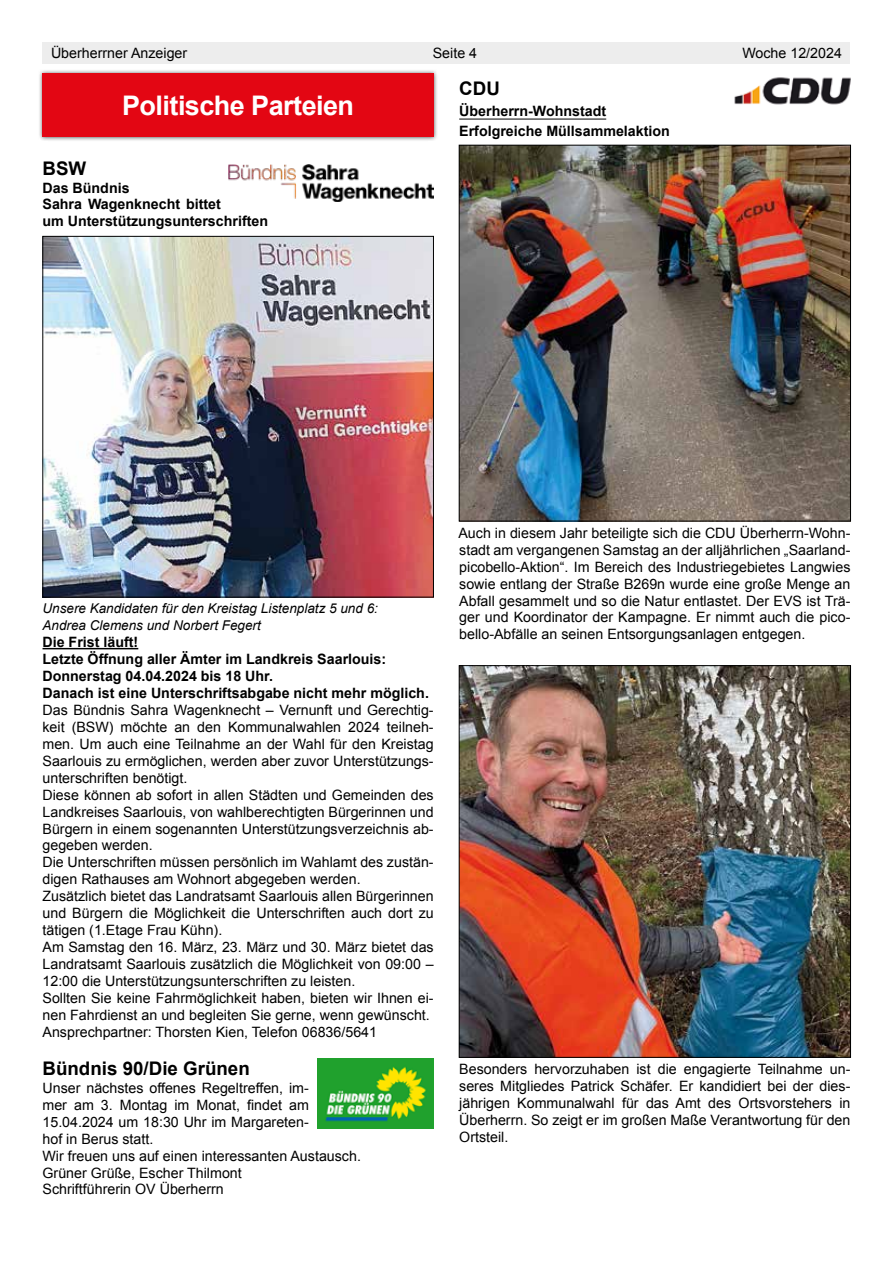
<style>
.page{position:relative;width:893px;height:1263px;background:#fff}
.page>*{position:absolute;margin:0;border:0;box-sizing:border-box;transform-origin:0 0}
.t1{font:700 27px "Arial";letter-spacing:-.02em;color:#fff}
.t2{font:700 18.75px "Arial";color:#000}
.t3{font:14.25px/17px "Arial";color:#000}
.t4{font:700 14.25px/17px "Arial";color:#000}
.t5{font:italic 13.5px/17px "Arial";color:#000}
</style>
<div class="page">
<div style="left:43px;top:43px;width:807px;height:21px;background:#ededed"></div>
<hr style="left:43px;top:648px;width:95px;height:1px;background:#000">
<div style="left:38px;top:69px;width:401px;height:73px;background:#000;opacity:.7"></div>
<div style="left:43px;top:73px;width:391px;height:64px;background:#e30613"></div>
<img style="left:228px;top:165px;width:206px;height:37px">
<img style="left:45px;top:238px;width:387px;height:357px">
<div style="left:43px;top:236px;width:391px;height:361px;border:1px solid #000"></div>
<img style="left:317px;top:1058px;width:117px;height:70px">
<hr style="left:459px;top:119px;width:147px;height:1px;background:#000">
<img style="left:734px;top:77px;width:116px;height:28px">
<img style="left:461px;top:147px;width:388px;height:372px">
<div style="left:459px;top:145px;width:392px;height:376px;border:1px solid #000"></div>
<img style="left:461px;top:667px;width:388px;height:388px">
<div style="left:459px;top:665px;width:392px;height:392px;border:1px solid #000"></div>
<p class="t3" style="left:51px;top:45px;width:138px">Überherrner Anzeiger</p>
<p class="t3" style="left:433px;top:45px;width:46px">Seite 4</p>
<p class="t3" style="left:742px;top:45px;width:101px">Woche 12/2024</p>
<h1 class="t1" style="left:122px;top:88px;width:233px">Politische Parteien</h1>
<h2 class="t2" style="left:459px;top:76px;width:42px">CDU</h2>
<p class="t4" style="left:459px;top:102px;width:212px;line-height:20px">Überherrn-Wohnstadt<br>Erfolgreiche Müllsammelaktion</p>
<h2 class="t2" style="left:43px;top:156px;width:45px">BSW</h2>
<p class="t4" style="left:43px;top:180px;width:227px">Das Bündnis<br>Sahra Wagenknecht bittet<br>um Unterstützungsunterschriften</p>
<p class="t5" style="left:43px;top:600px;width:337px">Unsere Kandidaten für den Kreistag Listenplatz 5 und 6:<br>Andrea Clemens und Norbert Fegert</p>
<p class="t4" style="left:43px;top:634px;width:388px">Die Frist läuft!<br>Letzte Öffnung aller Ämter im Landkreis Saarlouis:<br>Donnerstag 04.04.2024 bis 18 Uhr.<br>Danach ist eine Unterschriftsabgabe nicht mehr möglich.</p>
<p class="t3" style="left:43px;top:702px;width:393px">Das Bündnis Sahra Wagenknecht – Vernunft und Gerechtig&shy;keit (BSW) möchte an den Kommunalwahlen 2024 teilneh&shy;men. Um auch eine Teilnahme an der Wahl für den Kreistag Saarlouis zu ermöglichen, werden aber zuvor Unterstützungs&shy;unterschriften benötigt.<br>Diese können ab sofort in allen Städten und Gemeinden des Landkreises Saarlouis, von wahlberechtigten Bürgerinnen und Bürgern in einem sogenannten Unterstützungsverzeichnis ab&shy;gegeben werden.<br>Die Unterschriften müssen persönlich im Wahlamt des zustän&shy;digen Rathauses am Wohnort abgegeben werden.<br>Zusätzlich bietet das Landratsamt Saarlouis allen Bürgerinnen und Bürgern die Möglichkeit die Unterschriften auch dort zu tätigen (1.Etage Frau Kühn).<br>Am Samstag den 16. März, 23. März und 30. März bietet das Landratsamt Saarlouis zusätzlich die Möglichkeit von 09:00 – 12:00 die Unterstützungsunterschriften zu leisten.<br>Sollten Sie keine Fahrmöglichkeit haben, bieten wir Ihnen ei&shy;nen Fahrdienst an und begleiten Sie gerne, wenn gewünscht.<br>Ansprechpartner: Thorsten Kien, Telefon 06836/5641</p>
<h2 class="t2" style="left:43px;top:1056px;width:209px">Bündnis 90/Die Grünen</h2>
<p class="t3" style="left:43px;top:1079px;width:320px">Unser nächstes offenes Regeltreffen, im-<br>mer am 3. Montag im Monat, findet am 15.04.2024 um 18:30 Uhr im Margareten-<br>hof in Berus statt.<br>Wir freuen uns auf einen interessanten Austausch.<br>Grüner Grüße, Escher Thilmont<br>Schriftführerin OV Überherrn</p>
<p class="t3" style="left:458px;top:524px;width:393px;text-align:justify">Auch in diesem Jahr beteiligte sich die CDU Überherrn-Wohn&shy;stadt am vergangenen Samstag an der alljährlichen „Saarland&shy;picobello-Aktion“. Im Bereich des Industriegebietes Langwies sowie entlang der Straße B269n wurde eine große Menge an Abfall gesammelt und so die Natur entlastet. Der EVS ist Trä&shy;ger und Koordinator der Kampagne. Er nimmt auch die pico&shy;bello-Abfälle an seinen Entsorgungsanlagen entgegen.</p>
<p class="t3" style="left:459px;top:1061px;width:393px;text-align:justify">Besonders hervorzuhaben ist die engagierte Teilnahme un&shy;seres Mitgliedes Patrick Schäfer. Er kandidiert bei der dies&shy;jährigen Kommunalwahl für das Amt des Ortsvorstehers in Überherrn. So zeigt er im großen Maße Verantwortung für den Ortsteil.</p>
</div>
